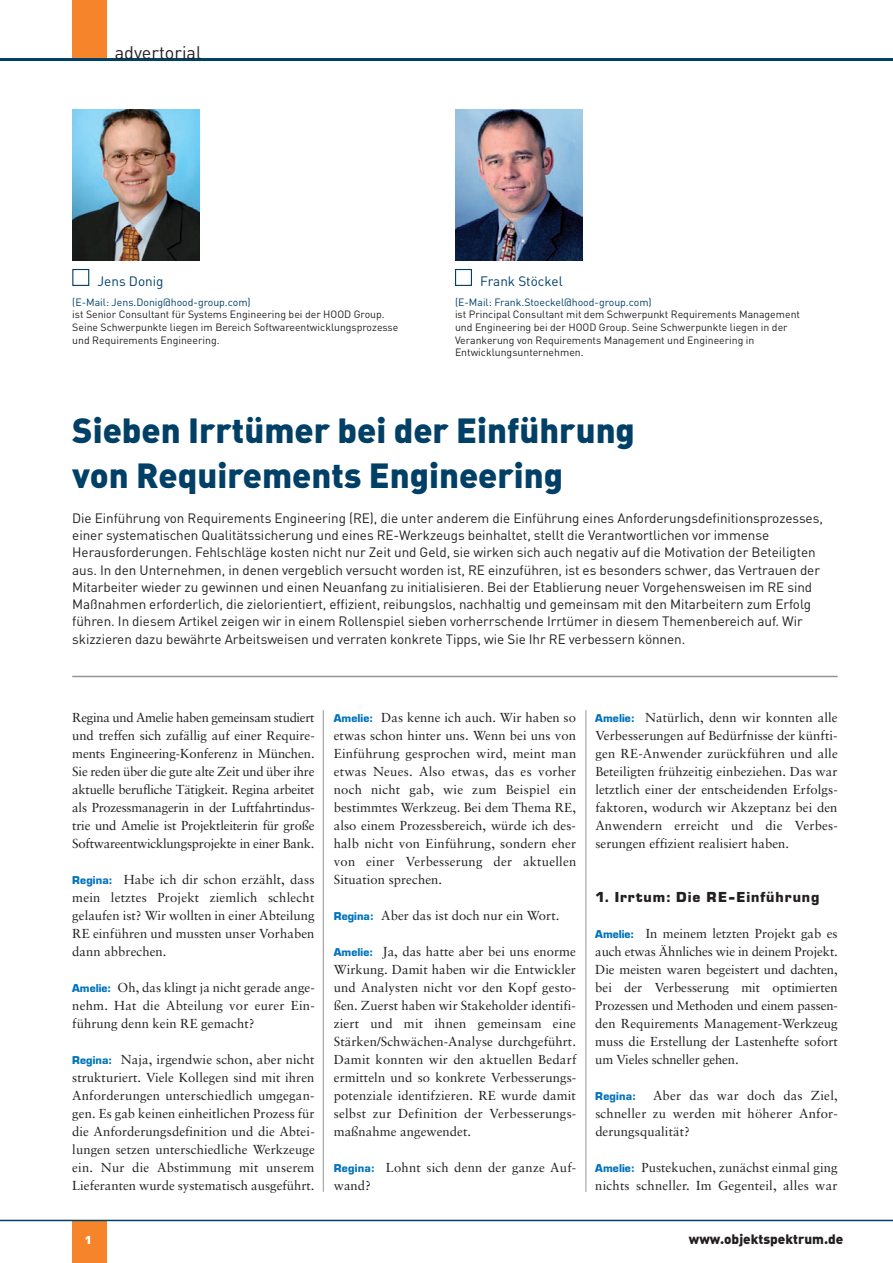
<style>
.page{position:relative;width:893px;height:1263px;background:#fff}
.page>*{position:absolute;margin:0;border:0;box-sizing:border-box;transform-origin:0 0}
.t1{font:34.5px/45px "DIN Black Alternate";color:#003f66}
.t2{font:18px "DIN";color:#231f20}
.t3{font:700 14.25px "Eurostile BQ";letter-spacing:.07em;color:#231f20}
.t4{font:13.5px/17.2px "DIN";letter-spacing:-.005em;color:#231f20}
.t5{font:13.5px "DIN";color:#003f66}
.t6{font:13.5px "DIN Black Alternate";color:#231f20}
.t7{font:13.5px "DIN Black Alternate";color:#fff}
.t8{font:13.05px/18px "Sabon";letter-spacing:.005em;color:#231f20;text-align:justify}
.t9{font:10.5px/12.6px "DIN";color:#231f20}
.t10{font:10.5px "DIN";color:#003f66}
.t11{font:700 10.5px "Eurostile";letter-spacing:.02em;color:#0073bc}
.s1{font-family:"Eurostile";font-weight:700;font-size:10.5px;color:#0073bc}
</style>
<div class="page">
<hr style="left:323px;top:710px;width:1px;height:482px;background:#939598">
<hr style="left:586px;top:710px;width:1px;height:482px;background:#939598">
<img style="left:72px;top:109px;width:128px;height:151px">
<div style="left:72px;top:269px;width:17px;height:17px;border:1px solid #003f66"></div>
<img style="left:455px;top:109px;width:128px;height:151px">
<div style="left:455px;top:269px;width:17px;height:17px;border:1px solid #003f66"></div>
<hr style="left:72px;top:676px;width:766px;height:1px;background:#939598">
<div style="left:72px;top:1220px;width:34px;height:43px;background:#f5842a"></div>
<div style="left:72px;top:0;width:34px;height:60px;background:#f5842a"></div>
<hr style="left:0;top:58px;width:893px;height:3px;background:#003f66">
<hr style="left:0;top:1220px;width:893px;height:1px;background:#003f66">
<h2 class="t2" style="left:115px;top:46px;width:88px">advertorial</h2>
<p class="t5" style="left:98px;top:276px;width:67px">Jens Donig</p>
<p class="t10" style="left:72px;top:298px;width:180px">(E-Mail: Jens.Donig@hood-group.com)</p>
<p class="t9" style="left:72px;top:310px;width:328px">ist Senior Consultant für Systems Engineering bei der HOOD Group.<br>Seine Schwerpunkte liegen im Bereich Softwareentwicklungsprozesse und Requirements Engineering.</p>
<p class="t5" style="left:480px;top:276px;width:84px">Frank Stöckel</p>
<p class="t10" style="left:455px;top:298px;width:198px">(E-Mail: Frank.Stoeckel@hood-group.com)</p>
<p class="t9" style="left:455px;top:310px;width:347px">ist Principal Consultant mit dem Schwerpunkt Requirements Management und Engineering bei der HOOD Group. Seine Schwerpunkte liegen in der Verankerung von Requirements Management und Engineering in Entwicklungsunternehmen.</p>
<h1 class="t1" style="left:72px;top:412px;width:564px">Sieben Irrtümer bei der Einführung von Requirements Engineering</h1>
<p class="t4" style="left:72px;top:511px;width:752px">Die Einführung von Requirements Engineering (RE), die unter anderem die Einführung eines Anforderungsdefinitionsprozesses, einer systematischen Qualitätssicherung und eines RE-Werkzeugs beinhaltet, stellt die Verantwortlichen vor immense Herausforderungen. Fehlschläge kosten nicht nur Zeit und Geld, sie wirken sich auch negativ auf die Motivation der Beteiligten aus. In den Unternehmen, in denen vergeblich versucht worden ist, RE einzuführen, ist es besonders schwer, das Vertrauen der Mitarbeiter wieder zu gewinnen und einen Neuanfang zu initialisieren. Bei der Etablierung neuer Vorgehensweisen im RE sind Maßnahmen erforderlich, die zielorientiert, effizient, reibungslos, nachhaltig und gemeinsam mit den Mitarbeitern zum Erfolg führen. In diesem Artikel zeigen wir in einem Rollenspiel sieben vorherrschende Irrtümer in diesem Themenbereich auf. Wir skizzieren dazu bewährte Arbeitsweisen und verraten konkrete Tipps, wie Sie Ihr RE verbessern können.</p>
<p class="t8" style="left:72px;top:709px;width:244px">Regina und Amelie haben gemeinsam studiert und treffen sich zufällig auf einer Require - ments Engineering-Konferenz in München.<br>Sie reden über die gute alte Zeit und über ihre aktuelle berufliche Tätigkeit. Regina arbeitet als Prozessmanagerin in der Luftfahrt indus - trie und Amelie ist Projekt leiterin für große Softwareentwicklungs projekte in einer Bank.</p>
<p class="t8" style="left:72px;top:871px;width:244px"><span class="s1">Regina:</span> Habe ich dir schon erzählt, dass mein letztes Projekt ziemlich schlecht gelaufen ist? Wir wollten in einer Abteilung RE einführen und mussten unser Vorhaben dann abbrechen.</p>
<p class="t8" style="left:72px;top:979px;width:244px"><span class="s1">Amelie:</span> Oh, das klingt ja nicht gerade an ge - nehm. Hat die Abteilung vor eurer Ein - führung denn kein RE gemacht?</p>
<p class="t8" style="left:72px;top:1051px;width:244px"><span class="s1">Regina:</span> Naja, irgendwie schon, aber nicht strukturiert. Viele Kollegen sind mit ihren Anforderungen unterschiedlich umgegan&shy;gen. Es gab keinen einheitlichen Prozess für die Anforderungsdefinition und die Abtei - lungen setzen unterschiedliche Werkzeuge ein. Nur die Abstimmung mit unserem Lieferanten wurde systematisch ausgeführt.</p>
<p class="t8" style="left:334px;top:709px;width:244px"><span class="s1">Amelie:</span> Das kenne ich auch. Wir haben so etwas schon hinter uns. Wenn bei uns von Einführung gesprochen wird, meint man etwas Neues. Also etwas, das es vorher noch nicht gab, wie zum Beispiel ein bestimmtes Werkzeug. Bei dem Thema RE, also einem Prozessbereich, würde ich des&shy;halb nicht von Einführung, sondern eher von einer Verbesserung der aktuellen Situation sprechen.</p>
<p class="t8" style="left:334px;top:907px;width:227px"><span class="s1">Regina:</span> Aber das ist doch nur ein Wort.</p>
<p class="t8" style="left:334px;top:943px;width:244px"><span class="s1">Amelie:</span> Ja, das hatte aber bei uns enorme Wirkung. Damit haben wir die Entwickler und Analysten nicht vor den Kopf gesto&shy;ßen. Zuerst haben wir Stakeholder identifi&shy;ziert und mit ihnen gemeinsam eine Stärken/Schwächen-Analyse durchgeführt.<br>Damit konnten wir den aktuellen Bedarf ermitteln und so konkrete Verbesserungs - potenziale identifzieren. RE wurde damit selbst zur Definition der Verbesserungs - maß nahme angewendet.</p>
<p class="t8" style="left:334px;top:1159px;width:244px"><span class="s1">Regina:</span> Lohnt sich denn der ganze Auf - wand?</p>
<p class="t8" style="left:595px;top:709px;width:244px"><span class="s1">Amelie:</span> Natürlich, denn wir konnten alle Verbesserungen auf Bedürfnisse der künfti&shy;gen RE-Anwender zurückführen und alle Beteiligten frühzeitig einbeziehen. Das war letztlich einer der entscheidenden Erfolgs - faktoren, wodurch wir Akzeptanz bei den Anwendern erreicht und die Verbes - serungen effizient realisiert haben.</p>
<p class="t3" style="left:595px;top:892px;width:226px">1. Irrtum: Die RE-Einführung</p>
<p class="t8" style="left:595px;top:925px;width:244px"><span class="s1">Amelie:</span> In meinem letzten Projekt gab es auch etwas Ähnliches wie in deinem Projekt.<br>Die meisten waren begeistert und dachten, bei der Verbesserung mit optimierten Prozessen und Methoden und einem passen&shy;den Requirements Manage ment-Werkzeug muss die Erstellung der Lastenhefte sofort um Vieles schneller gehen.</p>
<p class="t11" style="left:595px;top:1092px;width:42px">Regina:</p>
<p class="t8" style="left:595px;top:1087px;width:244px;text-indent:58px">Aber das war doch das Ziel, schneller zu werden mit höherer Anfor - derungsqualität?</p>
<p class="t8" style="left:595px;top:1159px;width:244px"><span class="s1">Amelie:</span> Pustekuchen, zunächst einmal ging nichts schneller. Im Gegenteil, alles war</p>
<p class="t7" style="left:85px;top:1234px;width:8px">1</p>
<p class="t6" style="left:689px;top:1234px;width:156px">www.objektspektrum.de</p>
</div>
